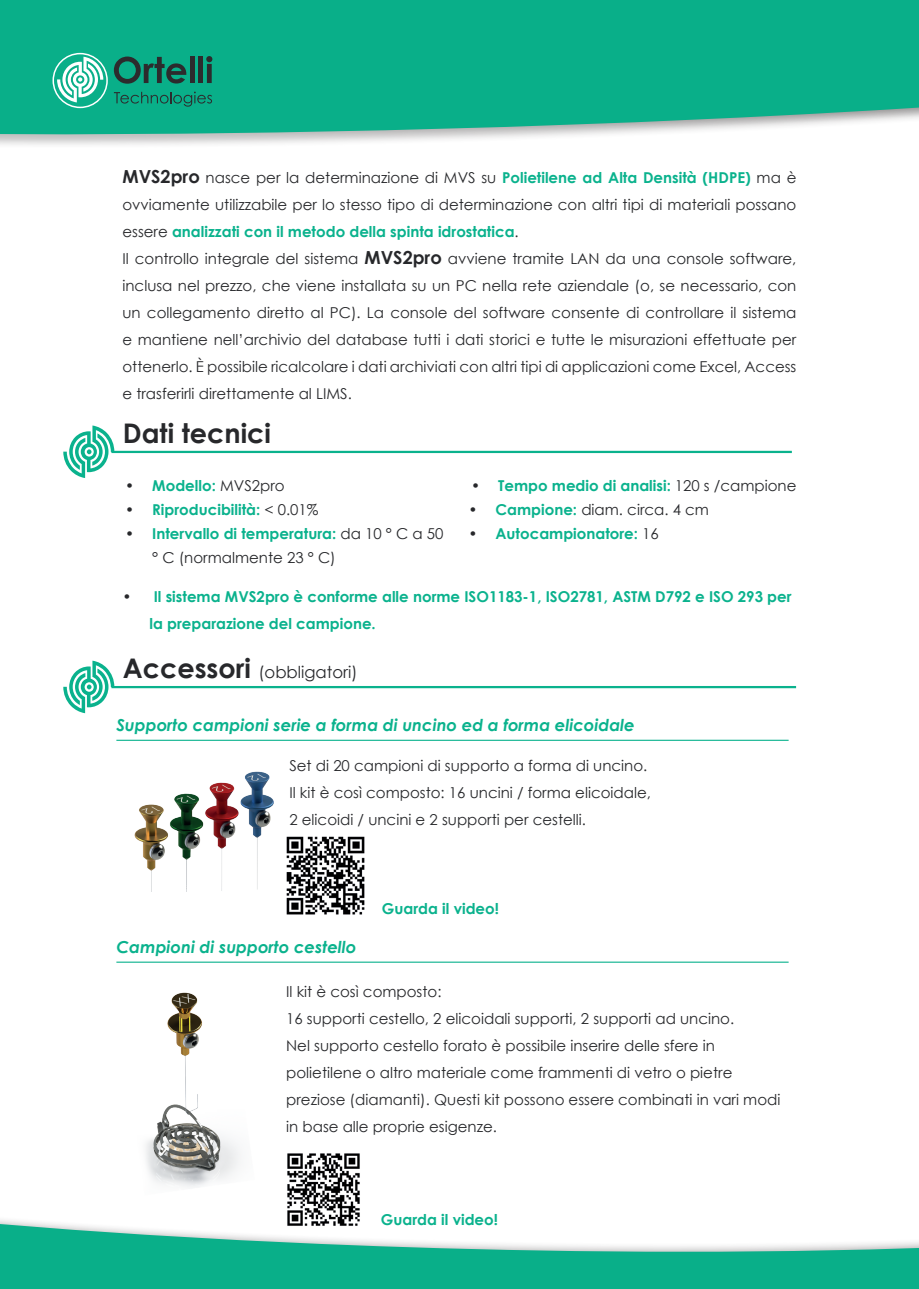
<style>
.page{position:relative;width:919px;height:1289px;background:#fff}
.page>*{position:absolute;margin:0;border:0;box-sizing:border-box;transform-origin:0 0}
.t1{font:700 27px "Century Gothic";color:#27282b}
.t2{font:italic 700 16.5px "Century Gothic";color:#0ab28d}
.t3{font:16.5px "Century Gothic";color:#27282b}
.t4{font:15px/27px "Century Gothic";color:#27282b}
.t5{font:700 15px/27px "Century Gothic";color:#0ab28d}
.s1{font-weight:700;font-size:18px}
.s2{font-weight:700;color:#0ab28d}
.s3{font-weight:400;color:#27282b}
.s4{font-weight:700;font-size:27px}
</style>
<div class="page">
<hr style="left:116px;top:739px;width:672px;height:1px;background:#0ab28d">
<hr style="left:116px;top:961px;width:672px;height:1px;background:#0ab28d">
<img style="left:134px;top:771px;width:140px;height:120px">
<hr style="left:111px;top:451px;width:680px;height:2px;background:#0ab28d">
<svg style="left:63px;top:425px;width:51px;height:53px"></svg>
<hr style="left:111px;top:686px;width:685px;height:2px;background:#0ab28d">
<svg style="left:63px;top:660px;width:51px;height:53px"></svg>
<svg style="left:0;top:992px;width:918px;height:296px"></svg>
<svg style="left:0;top:0;width:918px;height:145px;background:#28b696"></svg>
<img style="left:283px;top:1149px;width:80px;height:80px">
<svg style="left:39px;top:38px;width:173px;height:68px;background:#22a487"></svg>
<div style="left:52px;top:53px;width:56px;height:55px;border:2px solid #fff;border-radius:50%"></div>
<img style="left:286px;top:836px;width:79px;height:79px">
<p class="t4" style="left:122px;top:163px;width:675px"><span class="s1">MVS2pro</span> nasce per la determinazione di MVS su <span class="s2">Polietilene ad Alta Densità (HDPE)</span> ma è ovviamente utilizzabile per lo stesso tipo di determinazione con altri tipi di materiali possano essere <span class="s2">analizzati con il metodo della spinta idrostatica</span>.<br>Il controllo integrale del sistema <span class="s1">MVS2pro</span> avviene tramite LAN da una console software, inclusa nel prezzo, che viene installata su un PC nella rete aziendale (o, se necessario, con un collegamento diretto al PC). La console del software consente di controllare il sistema e mantiene nell’archivio del database tutti i dati storici e tutte le misurazioni effettuate per ottenerlo. È possibile ricalcolare i dati archiviati con altri tipi di applicazioni come Excel, Access e trasferirli direttamente al LIMS.</p>
<h1 class="t1" style="left:123px;top:415px;width:149px">Dati tecnici</h1>
<p class="t4" style="left:125px;top:471px;width:161px">• <span class="s2">Modello:</span> MVS2pro</p>
<p class="t5" style="left:125px;top:495px;width:195px"><span class="s3">•</span> Riproducibilità: <span class="s3">&lt; 0.01%</span></p>
<p class="t4" style="left:152px;top:520px;width:293px;line-height:24px;text-indent:-27px">• <span class="s2">Intervallo di temperatura:</span> da 10 ° C a 50 ° C (normalmente 23 ° C)</p>
<p class="t5" style="left:471px;top:471px;width:326px"><span class="s3">•</span> Tempo medio di analisi: <span class="s3">120 s /campione</span></p>
<p class="t4" style="left:468px;top:495px;width:242px">• <span class="s2">Campione:</span> diаm. circa. 4 cm</p>
<p class="t5" style="left:468px;top:519px;width:192px"><span class="s3">•</span> Autocampionatore: <span class="s3">16</span></p>
<p class="t5" style="left:149px;top:582px;width:643px;text-indent:-27px"><span class="s3">•</span> Il sistema MVS2pro è conforme alle norme ISO1183-1, ISO2781, ASTM D792 e ISO 293 per la preparazione del campione.</p>
<p class="t3" style="left:123px;top:661px;width:236px"><span class="s4">Accessori</span> (obbligatori)</p>
<p class="t2" style="left:116px;top:714px;width:520px">Supporto campioni serie a forma di uncino ed a forma elicoidale</p>
<p class="t4" style="left:289px;top:751px;width:363px">Set di 20 campioni di supporto a forma di uncino.<br>Il kit è così composto: 16 uncini / forma elicoidale,<br>2 elicoidi / uncini e 2 supporti per cestelli.</p>
<p class="t5" style="left:382px;top:894px;width:119px">Guarda il video!</p>
<p class="t2" style="left:116px;top:936px;width:241px">Campioni di supporto cestello</p>
<p class="t4" style="left:286px;top:977px;width:496px">Il kit è così composto:<br>16 supporti cestello, 2 elicoidali supporti, 2 supporti ad uncino.<br>Nel supporto cestello forato è possibile inserire delle sfere in polietilene o altro materiale come frammenti di vetro o pietre preziose (diamanti). Questi kit possono essere combinati in vari modi in base alle proprie esigenze.</p>
<p class="t5" style="left:381px;top:1205px;width:119px">Guarda il video!</p>
</div>
